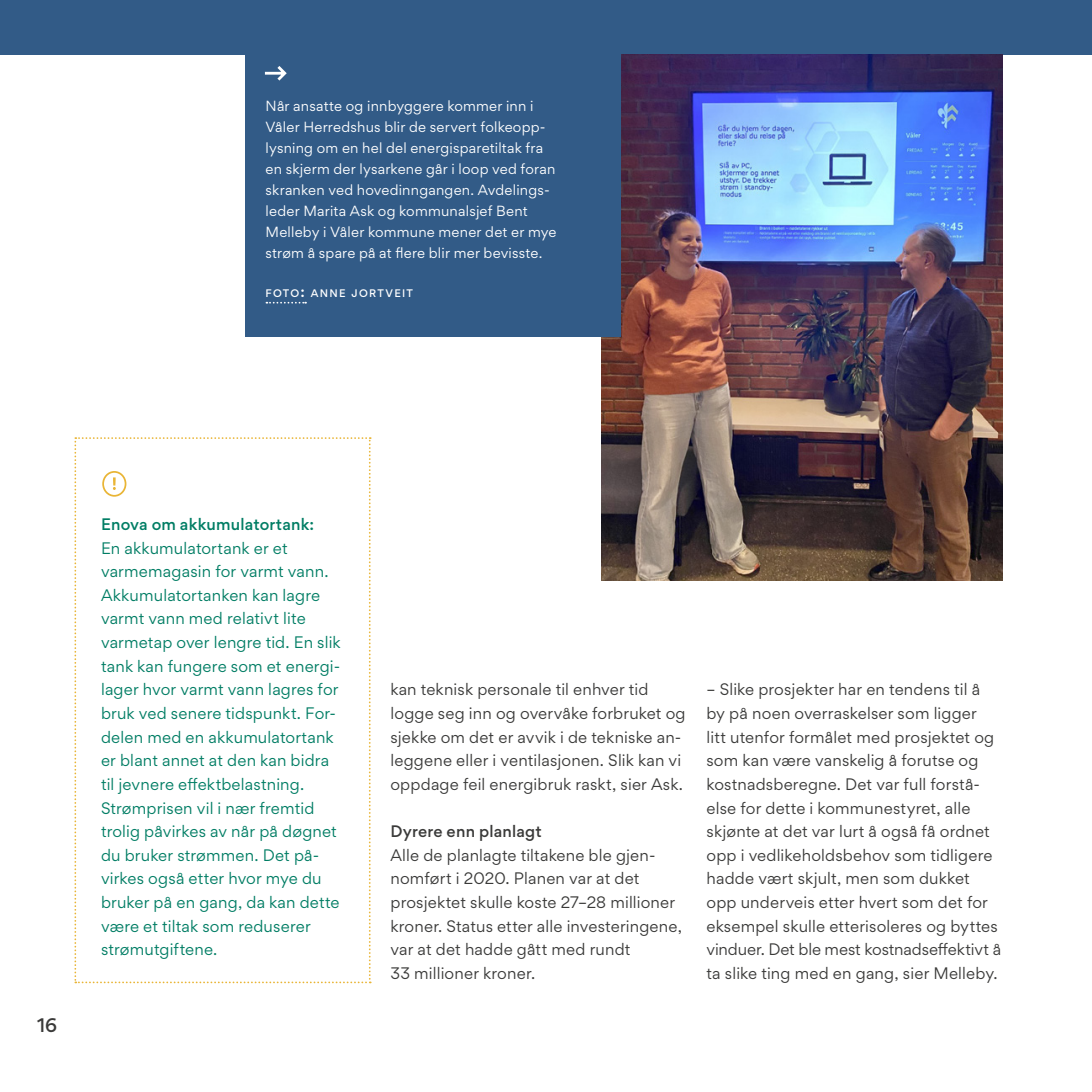
<style>
.page{position:relative;width:1092px;height:1092px;background:#fff}
.page>*{position:absolute;margin:0;border:0;box-sizing:border-box;transform-origin:0 0}
.t1{font:500 17.5px "Gordita";color:#3a3a39}
.t2{font:14.88px/23.6px "Gordita";letter-spacing:.01em;color:#3a3a39}
.t3{font:14.88px/23.6px "Gordita";letter-spacing:.01em;color:#007d64}
.t4{font:500 14.88px "Gordita";letter-spacing:.015em;color:#007d64}
.t5{font:500 14.88px "Gordita";letter-spacing:.015em;color:#3a3a39}
.t6{font:13.12px/21px "Gordita";letter-spacing:.015em;color:#fff}
.t7{font:500 9.8px "Gordita";letter-spacing:.135em;color:#fff}
.s1{font-size:14px}
</style>
<div class="page">
<div style="left:0;top:0;width:1091px;height:55px;background:#325b87"></div>
<svg style="left:74px;top:437px;width:297px;height:546px"></svg>
<div style="left:102px;top:471px;width:24px;height:25px;border:2px solid #e9b536;border-radius:50%"></div>
<img style="left:601px;top:54px;width:401px;height:526px">
<div style="left:246px;top:54px;width:375px;height:283px;background:#325b87"></div>
<svg style="left:266px;top:302px;width:40px;height:1px"></svg>
<svg style="left:264px;top:66px;width:23px;height:15px"></svg>
<p class="t6" style="left:265px;top:95px;width:292px">Når ansatte og innbyggere kommer inn i Våler Herredshus blir de servert folkeopp&shy;lysning om en hel del energisparetiltak fra en skjerm der lysarkene går i loop ved foran skranken ved hovedinngangen. Avdelings&shy;leder Marita Ask og kommunalsjef Bent Melleby i Våler kommune mener det er mye strøm å spare på at flere blir mer bevisste.</p>
<p class="t7" style="left:265px;top:285px;width:149px">FOTO<span class="s1">:</span> ANNE JORTVEIT</p>
<p class="t1" style="left:37px;top:1012px;width:22px">16</p>
<p class="t4" style="left:101px;top:513px;width:215px">Enova om akkumulatortank:</p>
<p class="t3" style="left:101px;top:535px;width:241px">En akkumulatortank er et varmemagasin for varmt vann.<br>Akkumulatortanken kan lagre varmt vann med relativt lite varmetap over lengre tid. En slik tank kan fungere som et energi&shy;lager hvor varmt vann lagres for bruk ved senere tidspunkt. For&shy;delen med en akkumulatortank er blant annet at den kan bidra til jevnere effektbelastning.<br>Strømprisen vil i nær fremtid trolig påvirkes av når på døgnet du bruker strømmen. Det på&shy;virkes også etter hvor mye du bruker på en gang, da kan dette være et tiltak som reduserer strømutgiftene.</p>
<p class="t2" style="left:390px;top:677px;width:297px">kan teknisk personale til enhver tid logge seg inn og overvåke forbruket og sjekke om det er avvik i de tekniske an&shy;leggene eller i ventilasjonen. Slik kan vi oppdage feil energibruk raskt, sier Ask.</p>
<p class="t5" style="left:390px;top:820px;width:153px">Dyrere enn planlagt</p>
<p class="t2" style="left:390px;top:843px;width:293px">Alle de planlagte tiltakene ble gjen&shy;nomført i 2020. Planen var at det prosjektet skulle koste 27–28 millioner kroner. Status etter alle investeringene, var at det hadde gått med rundt<br>33 millioner kroner.</p>
<p class="t2" style="left:706px;top:677px;width:296px">– Slike prosjekter har en tendens til å by på noen overraskelser som ligger<br>litt utenfor formålet med prosjektet og som kan være vanskelig å forutse og kostnadsberegne. Det var full forstå&shy;else for dette i kommunestyret, alle skjønte at det var lurt å også få ordnet opp i vedlikeholdsbehov som tidligere hadde vært skjult, men som dukket opp underveis etter hvert som det for eksempel skulle etterisoleres og byttes vinduer. Det ble mest kostnadseffektivt å ta slike ting med en gang, sier Melleby.</p>
</div>
